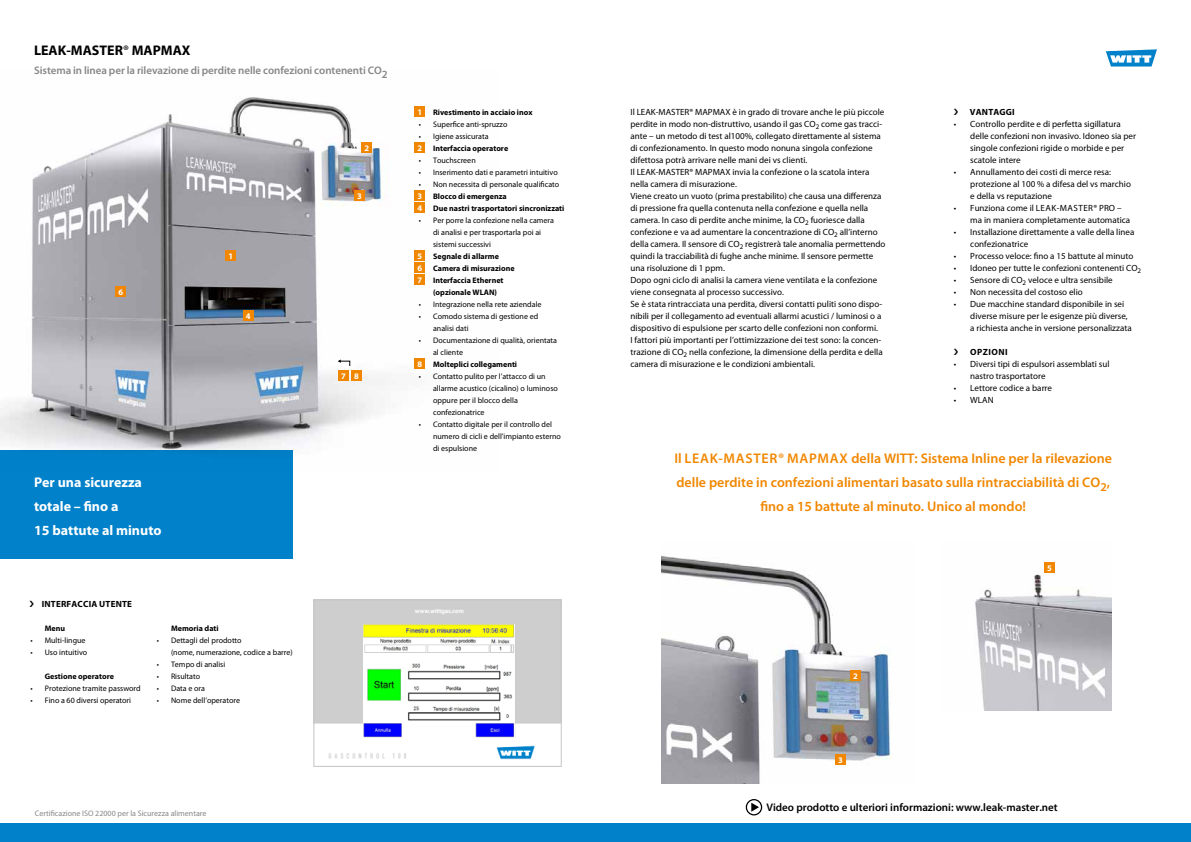
<style>
.page{position:relative;width:1191px;height:842px;background:#fff}
.page>*{position:absolute;margin:0;border:0;box-sizing:border-box;transform-origin:0 0}
.t1{font:600 14px/24px "Myriad Pro";color:#f18700;text-align:center}
.t2{font:700 14px/24px "Myriad Pro";color:#fff}
.t3{font:700 14px "Myriad Pro";color:#000}
.t4{font:600 11px "Myriad Pro";letter-spacing:-.005em;color:#878787}
.t5{font:600 11px "Myriad Pro";color:#000}
.t6{font:9px/12px "Myriad Pro";color:#000}
.t7{font:700 9px "Myriad Pro";letter-spacing:.02em;color:#000}
.t8{font:700 9px "Myriad Pro";letter-spacing:.05em;color:#000}
.t9{font:700 8.5px/12px "Myriad Pro";color:#fff}
.t10{font:8px/12px "Myriad Pro";color:#000}
.t11{font:700 8px/12px "Myriad Pro";color:#000}
.t12{font:8px "Myriad Pro";color:#878787}
.s1{font-weight:400}
</style>
<div class="page">
<div style="left:0;top:451px;width:292px;height:108px;background:#0081c9"></div>
<img style="left:975px;top:574px;width:136px;height:136px">
<div style="left:1044px;top:562px;width:11px;height:11px;background:#f18700"></div>
<img style="left:0;top:97px;width:385px;height:375px">
<div style="left:338px;top:370px;width:11px;height:11px;background:#f18700"></div>
<div style="left:351px;top:370px;width:11px;height:11px;background:#f18700"></div>
<div style="left:115px;top:286px;width:11px;height:11px;background:#f18700"></div>
<div style="left:225px;top:250px;width:11px;height:11px;background:#f18700"></div>
<div style="left:361px;top:142px;width:11px;height:11px;background:#f18700"></div>
<div style="left:354px;top:190px;width:11px;height:11px;background:#f18700"></div>
<div style="left:242px;top:310px;width:11px;height:11px;background:#f18700"></div>
<svg style="left:338px;top:359px;width:12px;height:7px"></svg>
<div style="left:414px;top:106px;width:11px;height:11px;background:#f18700"></div>
<div style="left:414px;top:142px;width:11px;height:11px;background:#f18700"></div>
<div style="left:414px;top:190px;width:11px;height:11px;background:#f18700"></div>
<div style="left:414px;top:202px;width:11px;height:11px;background:#f18700"></div>
<div style="left:414px;top:250px;width:11px;height:11px;background:#f18700"></div>
<div style="left:414px;top:262px;width:11px;height:11px;background:#f18700"></div>
<div style="left:414px;top:274px;width:11px;height:11px;background:#f18700"></div>
<div style="left:414px;top:358px;width:11px;height:11px;background:#f18700"></div>
<img style="left:661px;top:556px;width:231px;height:227px">
<div style="left:850px;top:670px;width:11px;height:11px;background:#f18700"></div>
<div style="left:835px;top:754px;width:11px;height:11px;background:#f18700"></div>
<div style="left:587px;top:823px;width:604px;height:19px;background:#0081c9"></div>
<div style="left:0;top:823px;width:604px;height:19px;background:#0081c9"></div>
<div style="left:745px;top:799px;width:17px;height:16px;border:1px solid #000;border-radius:50%"></div>
<svg style="left:751px;top:803px;width:8px;height:9px"></svg>
<svg style="left:1105px;top:49px;width:52px;height:18px"></svg>
<img style="left:315px;top:601px;width:245px;height:159px">
<div style="left:313px;top:599px;width:249px;height:168px;border:1px solid #c6c6c6"></div>
<img style="left:364px;top:624px;width:151px;height:113px">
<h1 class="t3" style="left:34px;top:41px;width:158px">LEAK-MASTER<span class="s1">®</span> MAPMAX</h1>
<p class="t4" style="left:34px;top:64px;width:355px">Sistema in linea per la rilevazione di perdite nelle confezioni contenenti CO2</p>
<p class="t9" style="left:364px;top:141px;width:6px">2</p>
<p class="t9" style="left:118px;top:285px;width:6px">6</p>
<h1 class="t2" style="left:34px;top:469px;width:129px">Per una sicurezza totale – fino a<br>15 battute al minuto</h1>
<p class="t7" style="left:42px;top:598px;width:92px">INTERFACCIA UTENTE</p>
<p class="t9" style="left:228px;top:249px;width:6px">1</p>
<p class="t9" style="left:246px;top:309px;width:6px">4</p>
<p class="t11" style="left:45px;top:622px;width:22px">Menu</p>
<p class="t10" style="left:31px;top:634px;width:56px">• Multi-lingue</p>
<p class="t10" style="left:31px;top:646px;width:58px">• Uso intuitivo</p>
<p class="t11" style="left:45px;top:670px;width:71px">Gestione operatore</p>
<p class="t10" style="left:31px;top:682px;width:112px">• Protezione tramite password</p>
<p class="t10" style="left:31px;top:694px;width:102px">• Fino a 60 diversi operatori</p>
<p class="t11" style="left:171px;top:622px;width:49px">Memoria dati</p>
<p class="t10" style="left:171px;top:634px;width:123px;text-indent:-14px">• Dettagli del prodotto<br>(nome, numerazione, codice a barre)</p>
<p class="t10" style="left:157px;top:658px;width:70px">• Tempo di analisi</p>
<p class="t10" style="left:157px;top:670px;width:45px">• Risultato</p>
<p class="t10" style="left:157px;top:682px;width:50px">• Data e ora</p>
<p class="t10" style="left:157px;top:694px;width:85px">• Nome dell’operatore</p>
<p class="t9" style="left:357px;top:189px;width:6px">3</p>
<p class="t9" style="left:341px;top:369px;width:19px">7 8</p>
<p class="t11" style="left:433px;top:106px;width:101px">Rivestimento in acciaio inox</p>
<p class="t10" style="left:419px;top:118px;width:90px">• Superfice anti-spruzzo</p>
<p class="t10" style="left:419px;top:130px;width:71px">• Igiene assicurata</p>
<p class="t11" style="left:433px;top:142px;width:77px">Interfaccia operatore</p>
<p class="t10" style="left:419px;top:154px;width:58px">• Touchscreen</p>
<p class="t10" style="left:419px;top:166px;width:140px">• Inserimento dati e parametri intuitivo</p>
<p class="t10" style="left:419px;top:178px;width:142px">• Non necessita di personale qualificato</p>
<p class="t11" style="left:433px;top:190px;width:133px">Blocco di emergenza<br>Due nastri trasportatori sincronizzati</p>
<p class="t10" style="left:433px;top:214px;width:122px;text-indent:-14px">• Per porre la confezione nella camera di analisi e per trasportarla poi ai sistemi successivi</p>
<p class="t11" style="left:433px;top:250px;width:83px">Segnale di allarme<br>Camera di misurazione<br>Interfaccia Ethernet (opzionale WLAN)</p>
<p class="t10" style="left:419px;top:298px;width:124px">• Integrazione nella rete aziendale</p>
<p class="t10" style="left:433px;top:310px;width:107px;text-indent:-14px">• Comodo sistema di gestione ed analisi dati</p>
<p class="t10" style="left:433px;top:334px;width:125px;text-indent:-14px">• Documentazione di qualità, orientata al cliente</p>
<p class="t11" style="left:433px;top:358px;width:86px">Molteplici collegamenti</p>
<p class="t10" style="left:433px;top:370px;width:126px;text-indent:-14px">• Contatto pulito per l’attacco di un allarme acustico (cicalino) o luminoso oppure per il blocco della confezionatrice</p>
<p class="t10" style="left:433px;top:418px;width:129px;text-indent:-14px">• Contatto digitale per il controllo del numero di cicli e dell’impianto esterno di espulsione</p>
<p class="t9" style="left:417px;top:105px;width:6px">1</p>
<p class="t9" style="left:417px;top:141px;width:6px">2</p>
<p class="t9" style="left:417px;top:189px;width:6px">3<br>4</p>
<p class="t9" style="left:417px;top:249px;width:6px;text-align:justify">5<br>6<br>7</p>
<p class="t9" style="left:417px;top:357px;width:6px">8</p>
<p class="t12" style="left:35px;top:808px;width:173px">Certificazione ISO 22000 per la Sicurezza alimentare</p>
<p class="t6" style="left:630px;top:105px;width:256px">Il LEAK-MASTER® MAPMAX è in grado di trovare anche le più piccole perdite in modo non-distruttivo, usando il gas CO<sub>2</sub> come gas tracci&shy;ante – un metodo di test al100%, collegato direttamente al sistema di confezionamento. In questo modo nonuna singola confezione difettosa potrà arrivare nelle mani dei vs clienti.<br>Il LEAK-MASTER® MAPMAX invia la confezione o la scatola intera nella camera di misurazione.<br>Viene creato un vuoto (prima prestabilito) che causa una differenza di pressione fra quella contenuta nella confezione e quella nella camera. In caso di perdite anche minime, la CO<sub>2</sub> fuoriesce dalla confezione e va ad aumentare la concentrazione di CO<sub>2</sub> all’interno della camera. Il sensore di CO<sub>2</sub> registrerà tale anomalia permettendo quindi la tracciabilità di fughe anche minime. Il sensore permette una risoluzione di 1 ppm.<br>Dopo ogni ciclo di analisi la camera viene ventilata e la confezione viene consegnata al processo successivo.<br>Se è stata rintracciata una perdita, diversi contatti puliti sono dispo&shy;nibili per il collegamento ad eventuali allarmi acustici / luminosi o a dispositivo di espulsione per scarto delle confezioni non conformi.<br>I fattori più importanti per l’ottimizzazione dei test sono: la concen&shy;trazione di CO<sub>2</sub> nella confezione, la dimensione della perdita e della camera di misurazione e le condizioni ambientali.</p>
<p class="t7" style="left:970px;top:106px;width:46px">VANTAGGI</p>
<p class="t6" style="left:970px;top:117px;width:167px;text-indent:-17px">• Controllo perdite e di perfetta sigillatura delle confezioni non invasivo. Idoneo sia per singole confezioni rigide o morbide e per scatole intere</p>
<p class="t6" style="left:970px;top:165px;width:162px;text-indent:-17px">• Annullamento dei costi di merce resa: protezione al 100 % a difesa del vs marchio e della vs reputazione</p>
<p class="t6" style="left:970px;top:201px;width:161px;text-indent:-17px">• Funziona come il LEAK-MASTER® PRO – ma in maniera completamente automatica</p>
<p class="t6" style="left:970px;top:225px;width:165px;text-indent:-17px">• Installazione direttamente a valle della linea confezionatrice</p>
<p class="t6" style="left:953px;top:249px;width:181px">• Processo veloce: fino a 15 battute al minuto</p>
<p class="t6" style="left:953px;top:261px;width:189px">• Idoneo per tutte le confezioni contenenti CO<sub>2</sub></p>
<p class="t6" style="left:953px;top:273px;width:160px">• Sensore di CO<sub>2</sub> veloce e ultra sensibile</p>
<p class="t6" style="left:953px;top:285px;width:130px">• Non necessita del costoso elio</p>
<p class="t6" style="left:970px;top:297px;width:163px;text-indent:-17px">• Due macchine standard disponibile in sei diverse misure per le esigenze più diverse, a richiesta anche in versione personalizzata</p>
<p class="t8" style="left:970px;top:346px;width:39px">OPZIONI</p>
<p class="t6" style="left:970px;top:357px;width:141px;text-indent:-17px">• Diversi tipi di espulsori assemblati sul nastro trasportatore</p>
<p class="t6" style="left:953px;top:381px;width:100px">• Lettore codice a barre</p>
<p class="t6" style="left:953px;top:393px;width:41px">• WLAN</p>
<h1 class="t1" style="left:674px;top:445px;width:439px">Il LEAK-MASTER® MAPMAX della WITT: Sistema Inline per la rilevazione delle perdite in confezioni alimentari basato sulla rintracciabilità di CO<sub>2</sub>, fino a 15 battute al minuto. Unico al mondo!</h1>
<p class="t9" style="left:853px;top:669px;width:6px">2</p>
<p class="t9" style="left:838px;top:753px;width:6px">3</p>
<p class="t9" style="left:1047px;top:561px;width:6px">5</p>
<p class="t5" style="left:766px;top:800px;width:293px">Video prodotto e ulteriori informazioni: www.leak-master.net</p>
</div>
